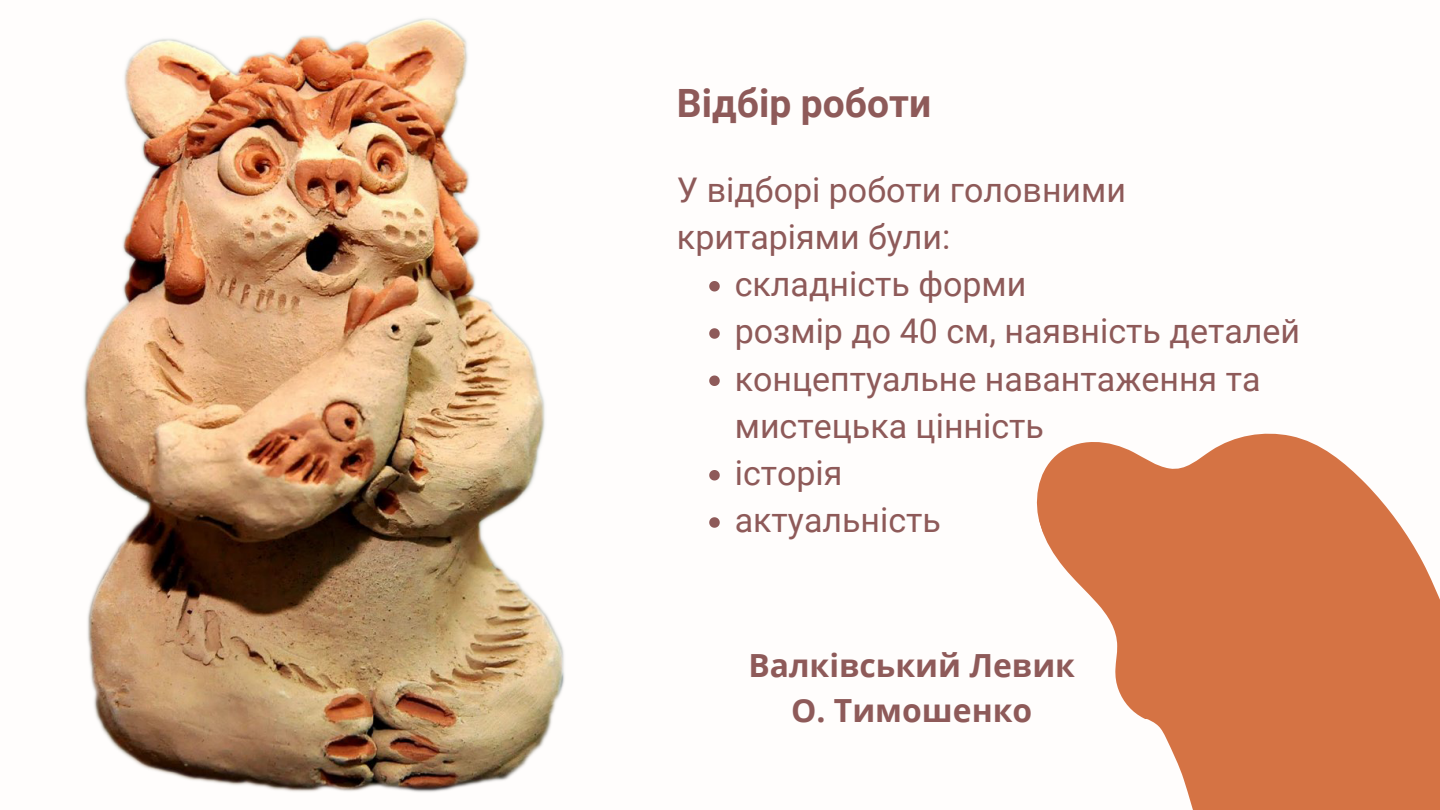
<style>
.page{position:relative;width:1440px;height:810px;background:#fff}
.page>*{position:absolute;margin:0;border:0;box-sizing:border-box;transform-origin:0 0}
.t1{font:700 39px "Roboto";color:#8e5a59}
.t2{font:34px/47.2px "Roboto";color:#8e5a59}
.t3{font:700 31.9px "Open Sans";color:#8e5a59}
</style>
<div class="page">
<img style="left:83px;top:18px;width:482px;height:775px">
<svg style="left:709px;top:281px;width:11px;height:11px"></svg>
<svg style="left:709px;top:328px;width:11px;height:11px"></svg>
<svg style="left:709px;top:376px;width:11px;height:10px"></svg>
<svg style="left:709px;top:470px;width:11px;height:11px"></svg>
<svg style="left:709px;top:517px;width:11px;height:11px"></svg>
<svg style="left:1036px;top:433px;width:404px;height:377px;fill:#d57344"></svg>
<p class="t1" style="left:677px;top:81px;width:256px">Відбір роботи</p>
<p class="t2" style="left:677px;top:166px;width:451px">У відборі роботи головними критаріями були:</p>
<p class="t2" style="left:735px;top:261px;width:293px">складність форми</p>
<p class="t2" style="left:735px;top:308px;width:567px">розмір до 40 см, наявність деталей</p>
<p class="t2" style="left:735px;top:355px;width:527px">концептуальне навантаження та мистецька цінність</p>
<p class="t2" style="left:735px;top:450px;width:109px">історія</p>
<p class="t2" style="left:735px;top:497px;width:208px">актуальність</p>
<p class="t3" style="left:748px;top:643px;width:328px">Валківський Левик</p>
<p class="t3" style="left:791px;top:688px;width:243px">О. Тимошенко</p>
</div>
